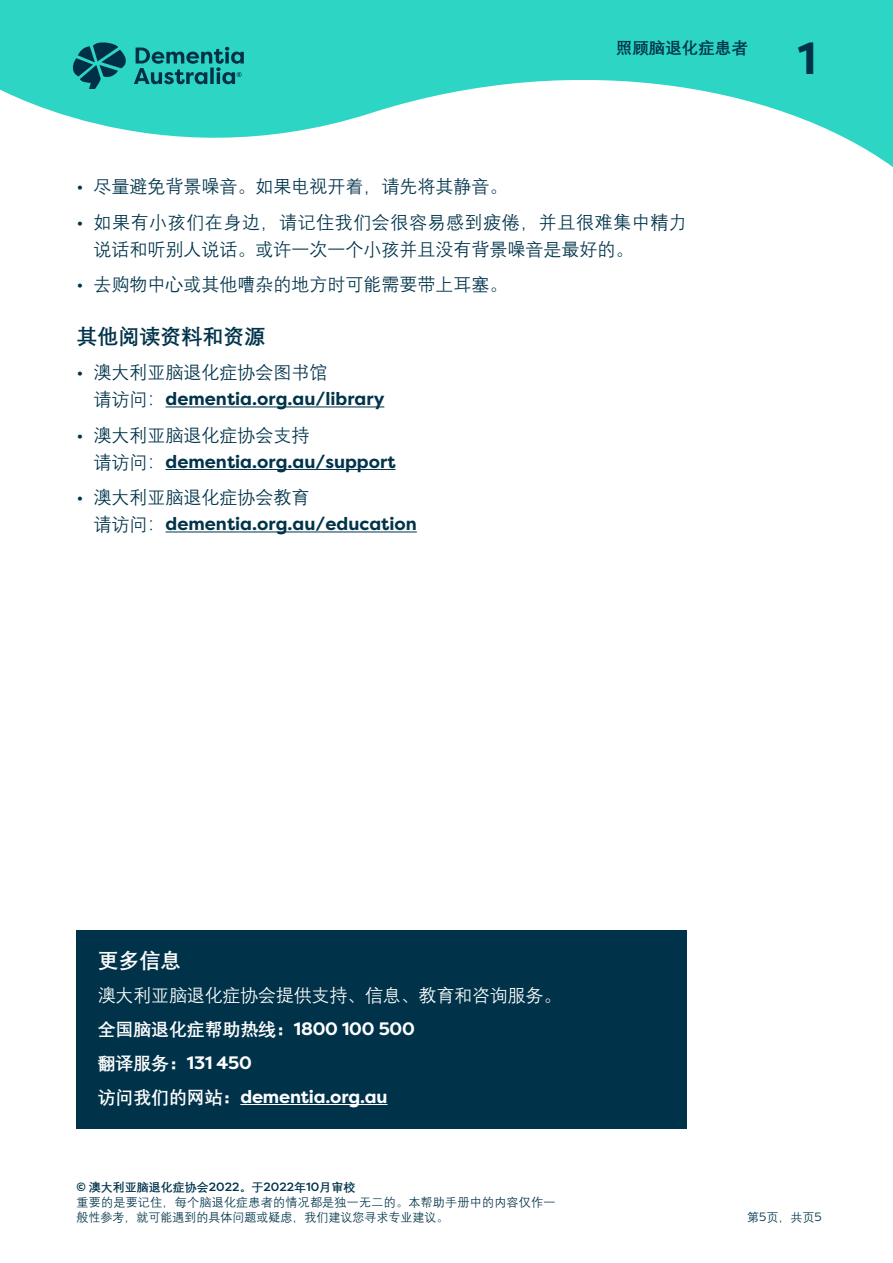
<style>
.page{position:relative;width:893px;height:1263px;background:#fff}
.page>*{position:absolute;margin:0;border:0;box-sizing:border-box;transform-origin:0 0}
.t1{font:700 45px "Filson Pro";color:#00334a}
.t2{font:700 21px "Deng Xian";color:#00334a}
.t3{font:700 21px "Deng Xian";color:#fff}
.t4{font:700 18px/27px "Filson Pro";color:#00334a}
.t5{font:18px/27px "Deng Xian";letter-spacing:.03em;color:#00334a}
.t6{font:18px "Deng Xian";color:#00334a}
.t7{font:700 18px "Filson Pro";letter-spacing:-.01em;color:#fff}
.t8{font:18px "Deng Xian";letter-spacing:-.01em;color:#fff}
.t9{font:700 18px "Deng Xian";letter-spacing:-.01em;color:#fff}
.t10{font:700 16.5px "Deng Xian";color:#00334a}
.t11{font:12px/15px "Deng Xian";letter-spacing:.025em;color:#00334a}
.t12{font:700 12px "Deng Xian";color:#00334a}
.s1{font-family:"Filson Pro"}
.s2{font-weight:400}
.s3{font-family:"Deng Xian";font-weight:400}
.s4{font-family:"Deng Xian"}
.s5{font-family:"Filson Pro";font-weight:500}
</style>
<div class="page">
<svg style="left:0;top:0;width:893px;height:167px;fill:#2cd5c4"></svg>
<svg style="left:72px;top:41px;width:172px;height:48px;background:#1d9e9b"></svg>
<div style="left:77px;top:930px;width:610px;height:64px;background:#00334a"></div>
<div style="left:77px;top:966px;width:610px;height:61px;background:#00334a"></div>
<div style="left:77px;top:1000px;width:610px;height:61px;background:#00334a"></div>
<div style="left:77px;top:1034px;width:610px;height:61px;background:#00334a"></div>
<div style="left:77px;top:1068px;width:610px;height:61px;background:#00334a"></div>
<hr style="left:240px;top:1104px;width:148px;height:1px;background:#fff">
<hr style="left:166px;top:406px;width:218px;height:1px;background:#00334a">
<hr style="left:166px;top:469px;width:230px;height:1px;background:#00334a">
<hr style="left:166px;top:531px;width:251px;height:1px;background:#00334a">
<p class="t10" style="left:616px;top:37px;width:133px">照顾脑退化症患者</p>
<h1 class="t1" style="left:798px;top:30px;width:20px">1</h1>
<p class="t6" style="left:77px;top:175px;width:433px"><span class="s1">•</span> 尽量避免背景噪音。如果电视开着，请先将其静音。</p>
<p class="t5" style="left:94px;top:208px;width:595px;text-indent:-17px"><span class="s1">•</span> 如果有小孩们在身边，请记住我们会很容易感到疲倦，并且很难集中精力说话和听别人说话。或许一次一个小孩并且没有背景噪音是最好的。</p>
<p class="t6" style="left:77px;top:273px;width:433px"><span class="s1">•</span> 去购物中心或其他嘈杂的地方时可能需要带上耳塞。</p>
<p class="t2" style="left:77px;top:322px;width:191px">其他阅读资料和资源</p>
<p class="t4" style="left:94px;top:359px;width:292px;text-indent:-17px"><span class="s2">•</span> <span class="s3">澳大利亚脑退化症协会图书馆<br>请访问：</span>dementia.org.au/library</p>
<p class="t4" style="left:94px;top:421px;width:304px;text-indent:-17px"><span class="s2">•</span> <span class="s3">澳大利亚脑退化症协会支持<br>请访问：</span>dementia.org.au/support</p>
<p class="t4" style="left:94px;top:484px;width:325px;text-indent:-17px"><span class="s2">•</span> <span class="s3">澳大利亚脑退化症协会教育<br>请访问：</span>dementia.org.au/education</p>
<p class="t3" style="left:98px;top:946px;width:85px">更多信息</p>
<p class="t8" style="left:98px;top:983px;width:465px">澳大利亚脑退化症协会提供支持、信息、教育和咨询服务。</p>
<p class="t9" style="left:98px;top:1017px;width:319px">全国脑退化症帮助热线：<span class="s1">1800 100 500</span></p>
<p class="t7" style="left:98px;top:1051px;width:156px"><span class="s4">翻译服务：</span>131 450</p>
<p class="t7" style="left:98px;top:1085px;width:291px"><span class="s4">访问我们的网站：</span>dementia.org.au</p>
<p class="t12" style="left:77px;top:1179px;width:280px"><span class="s1">©</span> 澳大利亚脑退化症协会<span class="s5">2022</span>。于<span class="s5">2022</span>年<span class="s5">10</span>月审校</p>
<p class="t11" style="left:77px;top:1195px;width:480px">重要的是要记住，每个脑退化症患者的情况都是独一无二的。本帮助手册中的内容仅作一般性参考，就可能遇到的具体问题或疑虑，我们建议您寻求专业建议。</p>
<p class="t11" style="left:747px;top:1209px;width:76px">第<span class="s1">5</span>页，共页<span class="s1">5</span></p>
</div>
